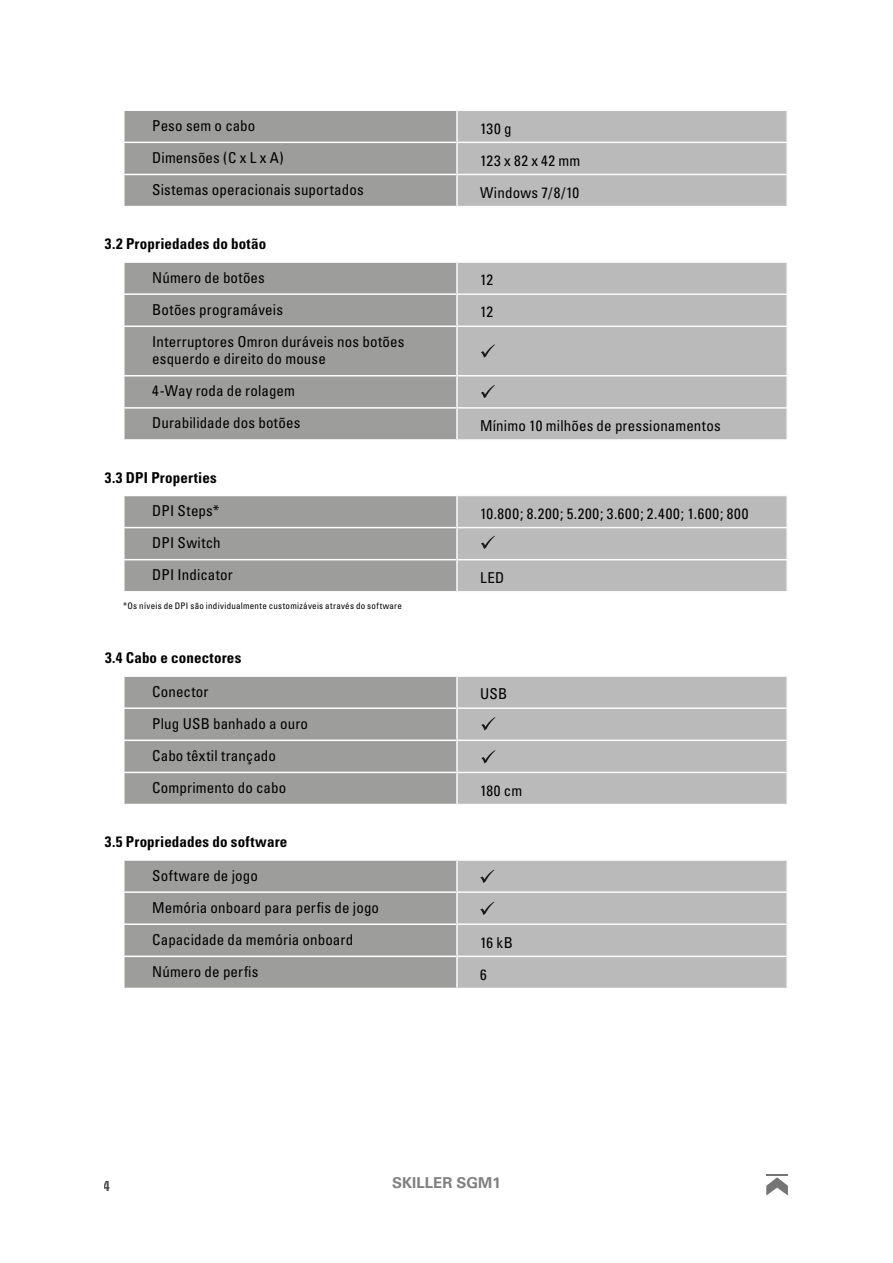
<style>
.page{position:relative;width:893px;height:1263px;background:#fff}
.page>*{position:absolute;margin:0;border:0;box-sizing:border-box;transform-origin:0 0}
.t1{font:condensed 15px/32.1px "Univers";letter-spacing:.01em;color:#000}
.t2{font:700 condensed 15px "Univers";letter-spacing:.01em;color:#000}
.t3{font:condensed 15px "Univers";letter-spacing:.05em;color:#000}
.t4{font:700 15px "Univers";color:#808080}
.t5{font:condensed 9px "Univers";letter-spacing:.03em;color:#000}
</style>
<div class="page">
<svg style="left:766px;top:1174px;width:22px;height:21px"></svg>
<svg style="left:124px;top:111px;width:662px;height:95px;background:#acacac"></svg>
<hr style="left:123px;top:142px;width:333px;height:1px;background:#fff">
<hr style="left:123px;top:174px;width:333px;height:1px;background:#fff">
<hr style="left:456px;top:110px;width:332px;height:1px;background:#fbfbfb">
<hr style="left:456px;top:111px;width:2px;height:31px;background:#fbfbfb">
<hr style="left:786px;top:111px;width:2px;height:31px;background:#fbfbfb">
<hr style="left:456px;top:142px;width:332px;height:1px;background:#fbfbfb">
<hr style="left:456px;top:143px;width:2px;height:31px;background:#fbfbfb">
<hr style="left:786px;top:143px;width:2px;height:31px;background:#fbfbfb">
<hr style="left:456px;top:174px;width:332px;height:1px;background:#fbfbfb">
<hr style="left:456px;top:175px;width:2px;height:31px;background:#fbfbfb">
<hr style="left:786px;top:175px;width:2px;height:31px;background:#fbfbfb">
<hr style="left:456px;top:206px;width:332px;height:1px;background:#fbfbfb">
<div style="left:124px;top:263px;width:332px;height:176px;background:#9d9d9c"></div>
<div style="left:458px;top:263px;width:328px;height:176px;background:#bababa"></div>
<hr style="left:123px;top:293px;width:333px;height:2px;background:#fff">
<hr style="left:123px;top:326px;width:333px;height:1px;background:#fff">
<hr style="left:123px;top:375px;width:333px;height:1px;background:#fff">
<hr style="left:123px;top:407px;width:333px;height:2px;background:#fff">
<hr style="left:456px;top:261px;width:332px;height:2px;background:#fbfbfb">
<hr style="left:456px;top:263px;width:2px;height:30px;background:#fbfbfb">
<hr style="left:786px;top:263px;width:2px;height:30px;background:#fbfbfb">
<hr style="left:456px;top:293px;width:332px;height:2px;background:#fbfbfb">
<hr style="left:456px;top:295px;width:2px;height:31px;background:#fbfbfb">
<hr style="left:786px;top:295px;width:2px;height:31px;background:#fbfbfb">
<hr style="left:456px;top:326px;width:332px;height:1px;background:#fbfbfb">
<hr style="left:456px;top:327px;width:2px;height:48px;background:#fbfbfb">
<hr style="left:786px;top:327px;width:2px;height:48px;background:#fbfbfb">
<hr style="left:456px;top:375px;width:332px;height:1px;background:#fbfbfb">
<hr style="left:456px;top:376px;width:2px;height:31px;background:#fbfbfb">
<hr style="left:786px;top:376px;width:2px;height:31px;background:#fbfbfb">
<hr style="left:456px;top:407px;width:332px;height:2px;background:#fbfbfb">
<hr style="left:456px;top:409px;width:2px;height:30px;background:#fbfbfb">
<hr style="left:786px;top:409px;width:2px;height:30px;background:#fbfbfb">
<hr style="left:456px;top:439px;width:332px;height:2px;background:#fbfbfb">
<hr style="left:456px;top:495px;width:332px;height:1px;background:#fbfbfb">
<hr style="left:786px;top:496px;width:2px;height:31px;background:#fbfbfb">
<hr style="left:456px;top:527px;width:332px;height:1px;background:#fbfbfb">
<hr style="left:786px;top:528px;width:2px;height:31px;background:#fbfbfb">
<hr style="left:456px;top:559px;width:332px;height:1px;background:#fbfbfb">
<hr style="left:786px;top:560px;width:2px;height:31px;background:#fbfbfb">
<hr style="left:456px;top:591px;width:332px;height:1px;background:#fbfbfb">
<hr style="left:456px;top:675px;width:332px;height:2px;background:#fbfbfb">
<hr style="left:786px;top:677px;width:2px;height:30px;background:#fbfbfb">
<hr style="left:456px;top:707px;width:332px;height:2px;background:#fbfbfb">
<hr style="left:786px;top:709px;width:2px;height:30px;background:#fbfbfb">
<hr style="left:456px;top:739px;width:332px;height:2px;background:#fbfbfb">
<hr style="left:786px;top:741px;width:2px;height:31px;background:#fbfbfb">
<hr style="left:456px;top:772px;width:332px;height:1px;background:#fbfbfb">
<hr style="left:786px;top:773px;width:2px;height:31px;background:#fbfbfb">
<hr style="left:456px;top:804px;width:332px;height:1px;background:#fbfbfb">
<hr style="left:456px;top:859px;width:332px;height:2px;background:#fbfbfb">
<hr style="left:786px;top:861px;width:2px;height:30px;background:#fbfbfb">
<hr style="left:456px;top:891px;width:332px;height:2px;background:#fbfbfb">
<hr style="left:786px;top:893px;width:2px;height:30px;background:#fbfbfb">
<hr style="left:456px;top:923px;width:332px;height:2px;background:#fbfbfb">
<hr style="left:786px;top:925px;width:2px;height:30px;background:#fbfbfb">
<hr style="left:456px;top:955px;width:332px;height:2px;background:#fbfbfb">
<hr style="left:786px;top:957px;width:2px;height:31px;background:#fbfbfb">
<hr style="left:456px;top:988px;width:332px;height:1px;background:#fbfbfb">
<svg style="left:481px;top:344px;width:14px;height:14px"></svg>
<svg style="left:481px;top:385px;width:14px;height:13px"></svg>
<svg style="left:124px;top:496px;width:663px;height:96px;background:#afafae"></svg>
<svg style="left:124px;top:676px;width:663px;height:128px;background:#afafae"></svg>
<svg style="left:124px;top:860px;width:663px;height:128px;background:#afafae"></svg>
<p class="t1" style="left:152px;top:109px;width:105px">Peso sem o cabo</p>
<p class="t1" style="left:480px;top:112px;width:33px">130 g</p>
<p class="t1" style="left:152px;top:141px;width:133px">Dimensões (C x L x A)</p>
<p class="t1" style="left:480px;top:144px;width:102px">123 x 82 x 42 mm</p>
<p class="t1" style="left:152px;top:173px;width:213px">Sistemas operacionais suportados</p>
<p class="t1" style="left:480px;top:176px;width:101px">Windows 7/8/10</p>
<p class="t2" style="left:105px;top:235px;width:163px">3.2 Propriedades do botão</p>
<p class="t1" style="left:152px;top:261px;width:114px">Número de botões</p>
<p class="t1" style="left:480px;top:264px;width:15px">12</p>
<p class="t1" style="left:152px;top:293px;width:132px">Botões programáveis</p>
<p class="t1" style="left:480px;top:296px;width:15px">12</p>
<p class="t1" style="left:152px;top:332px;width:254px;line-height:17.5px">Interruptores Omron duráveis nos botões esquerdo e direito do mouse</p>
<p class="t1" style="left:152px;top:375px;width:150px">4-Way roda de rolagem<br>Durabilidade dos botões</p>
<p class="t1" style="left:480px;top:410px;width:242px">Mínimo 10 milhões de pressionamentos</p>
<p class="t2" style="left:105px;top:468px;width:113px">3.3 DPI Properties</p>
<p class="t1" style="left:152px;top:494px;width:69px">DPI Steps*</p>
<p class="t3" style="left:480px;top:504px;width:270px">10.800; 8.200; 5.200; 3.600; 2.400; 1.600; 800</p>
<p class="t1" style="left:152px;top:526px;width:82px">DPI Switch<br>DPI Indicator</p>
<p class="t1" style="left:480px;top:561px;width:26px">LED</p>
<p class="t5" style="left:123px;top:600px;width:281px">*Os níveis de DPI são individualmente customizáveis através do software</p>
<p class="t2" style="left:105px;top:649px;width:138px">3.4 Cabo e conectores</p>
<p class="t1" style="left:152px;top:675px;width:58px">Conector</p>
<p class="t1" style="left:480px;top:678px;width:29px">USB</p>
<p class="t1" style="left:152px;top:707px;width:157px">Plug USB banhado a ouro<br>Cabo têxtil trançado<br>Comprimento do cabo</p>
<p class="t1" style="left:480px;top:774px;width:44px">180 cm</p>
<p class="t2" style="left:105px;top:833px;width:184px">3.5 Propriedades do software</p>
<p class="t1" style="left:152px;top:859px;width:228px">Software de jogo<br>Memória onboard para perfis de jogo<br>Capacidade da memória onboard</p>
<p class="t1" style="left:480px;top:926px;width:34px">16 kB</p>
<p class="t1" style="left:152px;top:955px;width:108px">Número de perfis</p>
<p class="t1" style="left:480px;top:958px;width:8px">6</p>
<p class="t2" style="left:104px;top:1177px;width:8px">4</p>
<p class="t4" style="left:392px;top:1174px;width:110px">SKILLER SGM1</p>
</div>
